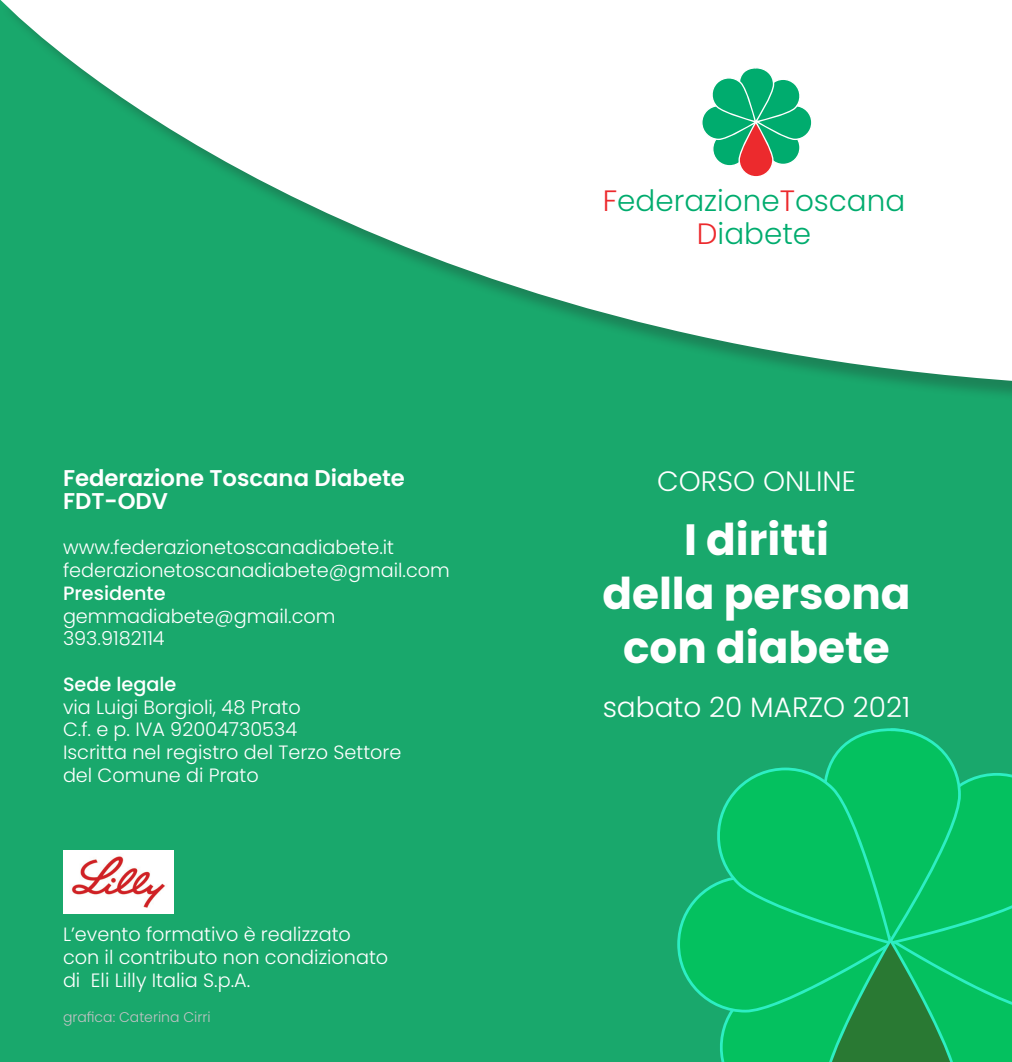
<style>
.page{position:relative;width:1012px;height:1062px;background:#19a86c}
.page>*{position:absolute;margin:0;border:0;box-sizing:border-box;transform-origin:0 0}
.t1{font:700 43.75px/54.2px "Poppins";color:#fff;text-align:center}
.t2{font:300 29.4px/32.7px "Poppins";color:#00ac6e;text-align:center}
.t3{font:300 28px "Poppins";color:#fff}
.t4{font:600 22.75px/22.8px "Poppins";color:#fff}
.t5{font:300 19.25px/22.8px "Poppins";color:#fff}
.t6{font:500 19.25px "Poppins";color:#fff}
.t7{font:300 14px "Poppins";color:#c1c2c4}
.s1{color:#ec2a2d}
</style>
<div class="page">
<svg style="left:0;top:0;width:1012px;height:382px;fill:#fff"></svg>
<img style="left:63px;top:850px;width:111px;height:63px">
<svg style="left:701px;top:67px;width:111px;height:110px;background:#75bf9f"></svg>
<svg style="left:677px;top:728px;width:335px;height:334px"></svg>
<p class="t4" style="left:63px;top:467px;width:343px">Federazione Toscana Diabete<br>FDT-ODV</p>
<p class="t5" style="left:63px;top:536px;width:388px">www.federazionetoscanadiabete.it federazionetoscanadiabete@gmail.com</p>
<p class="t6" style="left:63px;top:582px;width:104px">Presidente</p>
<p class="t5" style="left:63px;top:604px;width:274px">gemmadiabete@gmail.com<br>393.9182114</p>
<p class="t6" style="left:63px;top:673px;width:115px">Sede legale</p>
<p class="t5" style="left:63px;top:695px;width:340px">via Luigi Borgioli, 48 Prato<br>C.f. e p. IVA 92004730534<br>Iscritta nel registro del Terzo Settore del Comune di Prato</p>
<p class="t5" style="left:63px;top:923px;width:327px">L’evento formativo è realizzato con il contributo non condizionato di Eli Lilly Italia S.p.A.</p>
<p class="t7" style="left:63px;top:1009px;width:149px">grafica: Caterina Cirri</p>
<h2 class="t2" style="left:603px;top:185px;width:304px"><span class="s1">F</span>ederazione<span class="s1">T</span>oscana<br><span class="s1">D</span>iabete</h2>
<h3 class="t3" style="left:657px;top:465px;width:200px">CORSO ONLINE</h3>
<h1 class="t1" style="left:602px;top:513px;width:310px">I diritti<br>della persona con diabete</h1>
<h3 class="t3" style="left:603px;top:691px;width:309px">sabato 20 MARZO 2021</h3>
</div>
